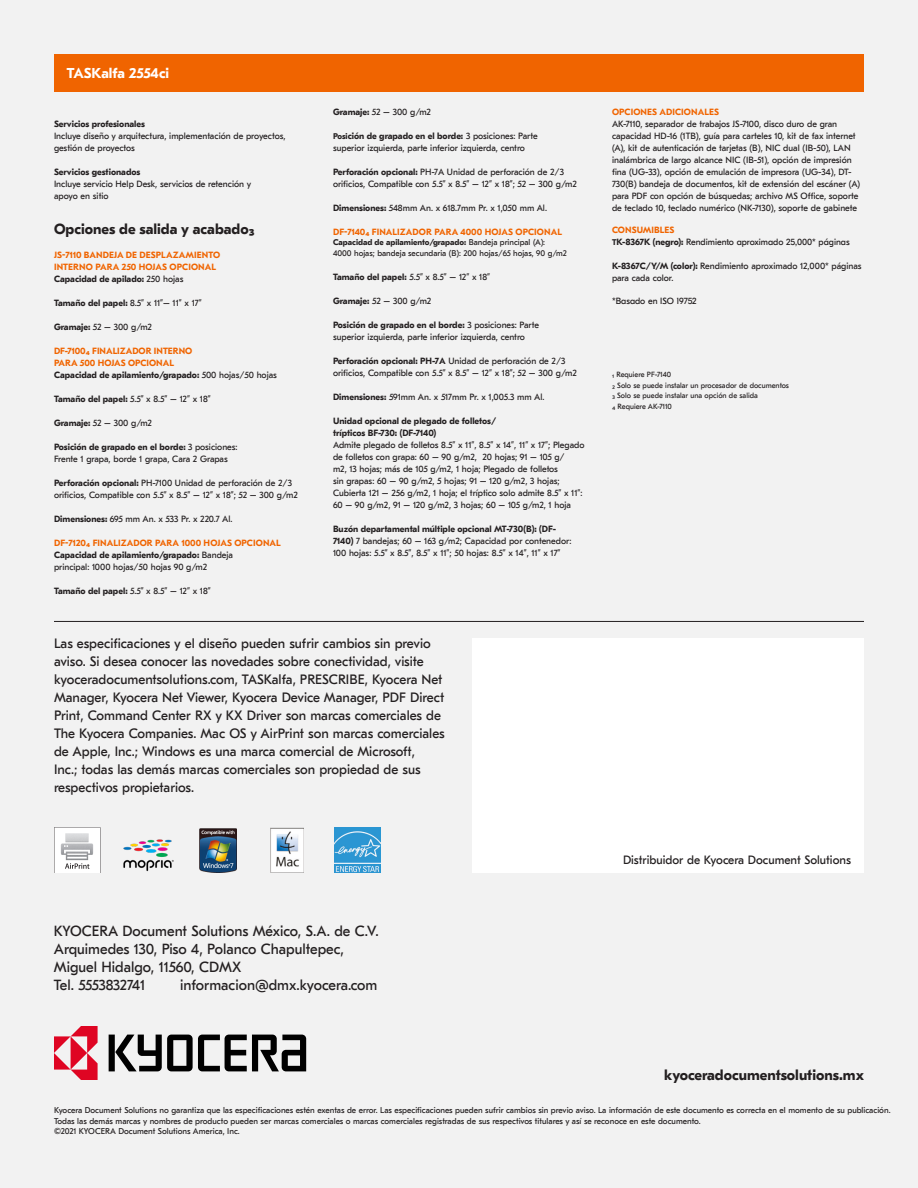
<style>
.page{position:relative;width:918px;height:1188px;background:#f2f2f2}
.page>*{position:absolute;margin:0;border:0;box-sizing:border-box;transform-origin:0 0}
.Paragraph_-_Regular{font:14.7px "GT Eesti Pro Text";color:#231f20}
.URL_back{font:700 14.7px "GT Eesti Pro Text";color:#231f20}
.Paragraph_-_Regular-2{font:700 14.7px "GT Eesti Pro Text";color:#231f20}
.Paragraph_-_Regular-3{font:14.7px "GT Eesti Pro Text";letter-spacing:-.02em;color:#231f20}
.Table_Title_A{font:700 14.25px "GT Eesti Pro Text";color:#fff}
.Paragraph_-_Regular-4{font:13.5px/18px "GT Eesti Pro Text";color:#231f20}
.URL_back-2{font:12px "GT Eesti Pro Text";color:#231f20}
.Technical_Data{font:9px/12px "GT Eesti Pro Text";color:#231f20}
.Technical_Data_Categ{font:700 9px/12px "GT Eesti Pro Text";letter-spacing:.01em;color:#f06400}
.Technical_Data-2{font:700 9px/12px "GT Eesti Pro Text";color:#231f20}
.Technical_Data_Categ-2{font:9px/12px "GT Eesti Pro Text";color:#231f20}
.Technical_Data-3{font:9px "GT Eesti Pro Display";color:#231f20}
.Technical_Data-4{font:700 9px/12px "GT Eesti Pro Text";color:#f06400}
.Technical_Data_Categ-3{font:700 9px "GT Eesti Pro Text";color:#231f20}
.t1{font:8.4px/10.5px "GT Eesti Pro Text";color:#231f20}
.Technical_Data-5{font:8.25px/10.5px "GT Eesti Pro Text";color:#231f20}
.Technical_Data-6{font:7.5px "GT Eesti Pro Text";color:#231f20}
.s1{font-weight:700}
.s2{font-weight:400}
.s3{font-weight:700;font-size:8.25px}
.s4{font-family:"GT Eesti Pro Text";font-weight:700;font-size:8.25px}
.s5{font-family:"GT Eesti Pro Text";font-weight:700}
</style>
<div class="page">
<div style="left:472px;top:638px;width:392px;height:235px;background:#fff"></div>
<svg style="left:109px;top:1035px;width:197px;height:36px"></svg>
<svg style="left:54px;top:1026px;width:44px;height:54px"></svg>
<hr style="left:54px;top:621px;width:810px;height:1px;background:#231f20">
<svg style="left:54px;top:828px;width:46px;height:45px"></svg>
<img style="left:57px;top:832px;width:41px;height:29px">
<img style="left:199px;top:828px;width:38px;height:45px">
<img style="left:271px;top:828px;width:33px;height:45px">
<img style="left:334px;top:828px;width:46px;height:45px">
<div style="left:54px;top:54px;width:810px;height:37px;background:#f06400"></div>
<img style="left:123px;top:839px;width:51px;height:33px">
<p class="Table_Title_A" style="left:67px;top:65px;width:104px">TASKalfa 2554ci</p>
<p class="Technical_Data" style="left:54px;top:118px;width:233px"><span class="s1">Servicios profesionales<br></span>Incluye diseño y arquitectura, implementación de proyectos, gestión de proyectos</p>
<p class="Technical_Data" style="left:54px;top:166px;width:199px"><span class="s1">Servicios gestionados<br></span>Incluye servicio Help Desk, servicios de retención y apoyo en sitio</p>
<p class="Paragraph_-_Regular-2" style="left:54px;top:221px;width:202px">Opciones de salida y acabado3</p>
<p class="Technical_Data_Categ" style="left:54px;top:249px;width:168px">JS-7110 BANDEJA DE DESPLAZAMIENTO<br>INTERNO PARA 250 HOJAS OPCIONAL</p>
<p class="Technical_Data_Categ-3" style="left:54px;top:274px;width:131px">Capacidad de apilado: <span class="s2">250 hojas</span></p>
<p class="Technical_Data" style="left:54px;top:297px;width:149px"><span class="s1">Tamaño del papel:</span> 8.5” x 11”– 11” x 17”</p>
<p class="Technical_Data" style="left:54px;top:321px;width:100px"><span class="s1">Gramaje:</span> 52 – 300 g/m2</p>
<p class="Technical_Data-4" style="left:54px;top:345px;width:140px">DF-71004 FINALIZADOR INTERNO<br>PARA 500 HOJAS OPCIONAL</p>
<p class="Technical_Data-2" style="left:54px;top:369px;width:224px">Capacidad de apilamiento/grapado: <span class="s2">500 hojas/50 hojas</span></p>
<p class="Technical_Data" style="left:54px;top:393px;width:158px"><span class="s1">Tamaño del papel:</span> 5.5” x 8.5” – 12” x 18”</p>
<p class="Technical_Data" style="left:54px;top:417px;width:100px"><span class="s1">Gramaje:</span> 52 – 300 g/m2</p>
<p class="Technical_Data" style="left:54px;top:441px;width:185px"><span class="s1">Posición de grapado en el borde:</span> 3 posiciones:<br>Frente 1 grapa, borde 1 grapa, Cara 2 Grapas</p>
<p class="Technical_Data" style="left:54px;top:477px;width:245px"><span class="s1">Perforación opcional:</span> PH-7100 Unidad de perforación de 2/3 orificios, Compatible con 5.5” x 8.5” – 12” x 18”; 52 – 300 g/m2</p>
<p class="Technical_Data" style="left:54px;top:513px;width:180px"><span class="s1">Dimensiones:</span> 695 mm An. x 533 Pr. x 220.7 Al.</p>
<p class="Technical_Data_Categ" style="left:54px;top:537px;width:228px">DF-71204 FINALIZADOR PARA 1000 HOJAS OPCIONAL</p>
<p class="Technical_Data_Categ-2" style="left:54px;top:549px;width:181px"><span class="s1">Capacidad de apilamiento/grapado:</span> Bandeja principal: 1000 hojas/50 hojas 90 g/m2</p>
<p class="Technical_Data" style="left:54px;top:585px;width:158px"><span class="s1">Tamaño del papel:</span> 5.5” x 8.5” – 12” x 18”</p>
<p class="Technical_Data" style="left:333px;top:106px;width:100px"><span class="s1">Gramaje:</span> 52 – 300 g/m2</p>
<p class="Technical_Data" style="left:333px;top:130px;width:206px"><span class="s3">Posi</span><span class="s1">ción de grapado en el borde:</span> 3 posiciones: Parte superior izquierda, parte inferior izquierda, centro</p>
<p class="Technical_Data" style="left:333px;top:166px;width:245px"><span class="s1">Perforación opcional:</span> PH-7A Unidad de perforación de 2/3 orificios, Compatible con 5.5” x 8.5” – 12” x 18”; 52 – 300 g/m2</p>
<p class="Technical_Data" style="left:333px;top:202px;width:216px"><span class="s1">Dimensiones:</span> 548mm An. x 618.7mm Pr. x 1,050 mm Al.</p>
<p class="Technical_Data_Categ" style="left:333px;top:226px;width:230px">DF-71404 FINALIZADOR PARA 4000 HOJAS OPCIONAL</p>
<p class="Technical_Data-5" style="left:333px;top:237px;width:235px"><span class="s1">Capacidad de apilamiento/grapado:</span> Bandeja principal (A):<br>4000 hojas; bandeja secundaria (B): 200 hojas/65 hojas, 90 g/m2</p>
<p class="Technical_Data" style="left:333px;top:271px;width:159px"><span class="s1">Tamaño del papel:</span> 5.5” x 8.5” – 12” x 18”</p>
<p class="Technical_Data" style="left:333px;top:295px;width:100px"><span class="s1">Gramaje:</span> 52 – 300 g/m2</p>
<p class="Technical_Data" style="left:333px;top:319px;width:208px"><span class="s1">Posición de grapado en el borde:</span> 3 posiciones: Parte superior izquierda, parte inferior izquierda, centro</p>
<p class="Technical_Data" style="left:333px;top:355px;width:245px"><span class="s1">Perforación opcional: PH-7A</span> Unidad de perforación de 2/3 orificios, Compatible con 5.5” x 8.5” – 12” x 18”; 52 – 300 g/m2</p>
<p class="Technical_Data" style="left:333px;top:391px;width:213px"><span class="s1">Dimensiones:</span> 591mm An. x 517mm Pr. x 1,005.3 mm Al.</p>
<p class="Technical_Data-2" style="left:333px;top:415px;width:165px">Unidad opcional de plegado de folletos/ trípticos BF-730: (DF-7140)</p>
<p class="Technical_Data" style="left:333px;top:439px;width:253px">Admite plegado de folletos 8.5” x 11”, 8.5” x 14”, 11” x 17”; Plegado de folletos con grapa: 60 – 90 g/m2, 20 hojas; 91 – 105 g/<br>m2, 13 hojas; más de 105 g/m2, 1 hoja; Plegado de folletos<br>sin grapas: 60 – 90 g/m2, 5 hojas; 91 – 120 g/m2, 3 hojas; Cubierta 121 – 256 g/m2, 1 hoja; el tríptico solo admite 8.5” x 11”:<br>60 – 90 g/m2, 91 – 120 g/m2, 3 hojas; 60 – 105 g/m2, 1 hoja</p>
<p class="Technical_Data" style="left:333px;top:523px;width:240px"><span class="s1">Buzón departamental múltiple opcional MT-730(B): (DF-<br>7140)</span> 7 bandejas; 60 – 163 g/m2; Capacidad por contenedor:<br>100 hojas: 5.5” x 8.5”, 8.5” x 11”; 50 hojas: 8.5” x 14”, 11” x 17”</p>
<p class="Paragraph_-_Regular-4" style="left:54px;top:635px;width:392px">Las especificaciones y el diseño pueden sufrir cambios sin previo aviso. Si desea conocer las novedades sobre conectividad, visite kyoceradocumentsolutions.com, TASKalfa, PRESCRIBE, Kyocera Net Manager, Kyocera Net Viewer, Kyocera Device Manager, PDF Direct Print, Command Center RX y KX Driver son marcas comerciales de The Kyocera Companies. Mac OS y AirPrint son marcas comerciales de Apple, Inc.; Windows es una marca comercial de Microsoft,<br>Inc.; todas las demás marcas comerciales son propiedad de sus respectivos propietarios.</p>
<p class="Paragraph_-_Regular" style="left:54px;top:923px;width:326px">KYOCERA Document Solutions México, S.A. de C.V.</p>
<p class="Paragraph_-_Regular" style="left:54px;top:941px;width:292px">Arquimedes 130, Piso 4, Polanco Chapultepec,</p>
<p class="Paragraph_-_Regular" style="left:54px;top:959px;width:189px">Miguel Hidalgo, 11560, CDMX</p>
<p class="Paragraph_-_Regular-3" style="left:54px;top:977px;width:93px">Tel. 5553832741</p>
<p class="Paragraph_-_Regular" style="left:180px;top:977px;width:199px">informacion@dmx.kyocera.com</p>
<p class="Technical_Data_Categ" style="left:612px;top:106px;width:108px">OPCIONES ADICIONALES</p>
<p class="Technical_Data" style="left:612px;top:118px;width:250px">AK-7110, separador de trabajos JS-7100, disco duro de gran capacidad HD-16 (1TB), guía para carteles 10, kit de fax internet (A), kit de autenticación de tarjetas (B), NIC dual (IB-50), LAN inalámbrica de largo alcance NIC (IB-51), opción de impresión fina (UG-33), opción de emulación de impresora (UG-34), DT-730(B) bandeja de documentos, kit de extensión del escáner (A) para PDF con opción de búsquedas; archivo MS Office, soporte de teclado 10, teclado numérico (NK-7130), soporte de gabinete</p>
<p class="Technical_Data_Categ" style="left:612px;top:224px;width:64px">CONSUMIBLES</p>
<p class="Technical_Data-3" style="left:612px;top:237px;width:239px"><span class="s4">T</span><span class="s5">K-8367K (negro):</span> Rendimiento aproximado 25,000* páginas</p>
<p class="Technical_Data" style="left:612px;top:260px;width:251px"><span class="s1">K-8367C/Y/M (color):</span> Rendimiento aproximado 12,000* páginas</p>
<p class="Technical_Data" style="left:612px;top:272px;width:63px">para cada color.</p>
<p class="Technical_Data-3" style="left:612px;top:296px;width:86px">*Basado en ISO 19752</p>
<p class="Technical_Data-6" style="left:612px;top:371px;width:61px">1 Requiere PF-7140</p>
<p class="Technical_Data-6" style="left:612px;top:381px;width:179px">2 Solo se puede instalar un procesador de documentos</p>
<p class="Technical_Data-6" style="left:612px;top:392px;width:147px">3 Solo se puede instalar una opción de salida</p>
<p class="Technical_Data-6" style="left:612px;top:402px;width:61px">4 Requiere AK-7110</p>
<p class="URL_back-2" style="left:623px;top:853px;width:229px">Distribuidor de Kyocera Document Solutions</p>
<p class="URL_back" style="left:664px;top:1067px;width:201px">kyoceradocumentsolutions.mx</p>
<p class="t1" style="left:54px;top:1105px;width:838px">Kyocera Document Solutions no garantiza que las especificaciones estén exentas de error. Las especificaciones pueden sufrir cambios sin previo aviso. La información de este documento es correcta en el momento de su publicación.<br>Todas las demás marcas y nombres de producto pueden ser marcas comerciales o marcas comerciales registradas de sus respectivos titulares y así se reconoce en este documento.</p>
<p class="t1" style="left:54px;top:1126px;width:187px">©2021 KYOCERA Document Solutions America, Inc.</p>
</div>
